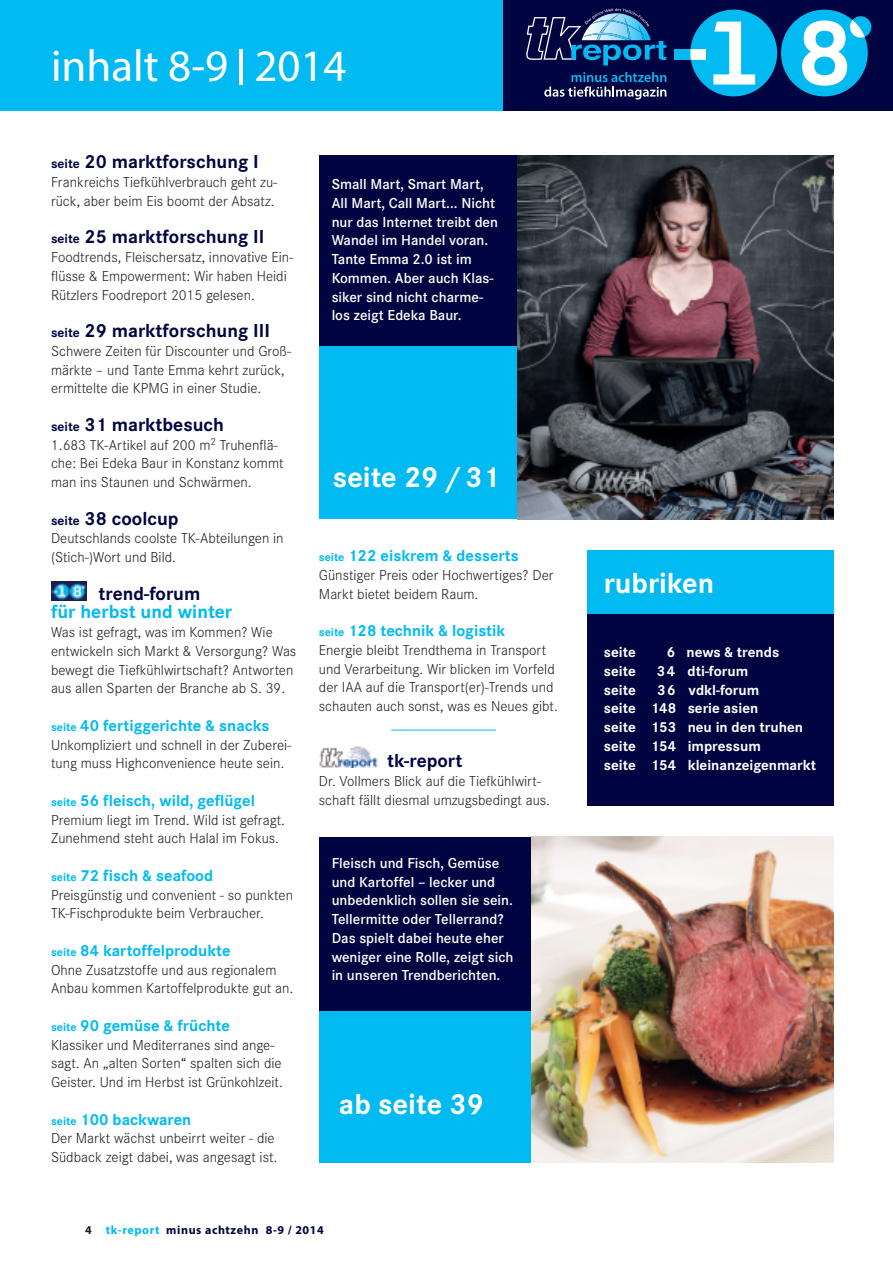
<style>
.page{position:relative;width:893px;height:1263px;background:#fff}
.page>*{position:absolute;margin:0;border:0;box-sizing:border-box;transform-origin:0 0}
.t1{font:45px "Myriad Pro";color:#fff}
.t2{font:700 30px "Corporate S";color:#fff}
.t3{font:700 19.5px "Corporate S";color:#000541}
.t4{font:700 19.5px "Corporate S";color:#00baf1}
.t5{font:700 16.5px "Corporate S";color:#00baf1}
.t6{font:300 15px/18.8px "Corporate S";color:#231f20}
.t7{font:600 15px/18.8px "Corporate S";color:#fff}
.t8{font:700 15px/18.8px "Corporate S";color:#fff}
.t9{font:700 12px "Myriad Pro";letter-spacing:.05em;color:#000541}
.s1{font-size:13.5px}
.s2{font-size:12px}
.s3{color:#231f20}
.s4{color:#00baf1}
</style>
<div class="page">
<div style="left:0;top:0;width:543px;height:111px;background:#00baf1"></div>
<div style="left:503px;top:0;width:390px;height:111px;background:#000541"></div>
<div style="left:674px;top:50px;width:18px;height:10px;background:#00baf1"></div>
<div style="left:690px;top:10px;width:87px;height:86px;background:#00baf1;border-radius:50%"></div>
<div style="left:690px;top:50px;width:16px;height:10px;background:#fff"></div>
<div style="left:781px;top:10px;width:87px;height:86px;background:#00baf1;border-radius:50%"></div>
<svg style="left:802px;top:16px;width:69px;height:70px"></svg>
<svg style="left:713px;top:22px;width:42px;height:63px"></svg>
<svg style="left:544px;top:72px;width:122px;height:27px"></svg>
<svg style="left:526px;top:8px;width:140px;height:57px"></svg>
<div style="left:319px;top:339px;width:202px;height:180px;background:#00baf1"></div>
<div style="left:319px;top:155px;width:200px;height:191px;background:#000541"></div>
<img style="left:518px;top:155px;width:316px;height:364px">
<img style="left:531px;top:837px;width:303px;height:325px">
<div style="left:319px;top:837px;width:212px;height:304px;background:#000541"></div>
<div style="left:319px;top:1011px;width:212px;height:151px;background:#00baf1"></div>
<div style="left:587px;top:555px;width:247px;height:251px;background:#000541"></div>
<div style="left:587px;top:551px;width:247px;height:63px;background:#00baf1"></div>
<img style="left:319px;top:746px;width:59px;height:22px">
<img style="left:51px;top:581px;width:35px;height:20px">
<hr style="left:391px;top:730px;width:105px;height:1px;background:#00baf1">
<h1 class="t1" style="left:51px;top:49px;width:297px">inhalt 8-9 2014</h1>
<h3 class="t3" style="left:51px;top:150px;width:209px"><span class="s1">seite</span> 20 marktforschung I</h3>
<p class="t6" style="left:51px;top:172px;width:228px">Frankreichs Tiefkühlverbrauch geht zu&shy;rück, aber beim Eis boomt der Absatz.</p>
<h3 class="t3" style="left:51px;top:225px;width:215px"><span class="s1">seite</span> 25 marktforschung II</h3>
<p class="t6" style="left:51px;top:247px;width:244px">Foodtrends, Fleischersatz, innovative Ein&shy;flüsse &amp; Empowerment: Wir haben Heidi<br>Rützlers Foodreport 2015 gelesen.</p>
<h3 class="t3" style="left:51px;top:319px;width:221px"><span class="s1">seite</span> 29 marktforschung III</h3>
<p class="t6" style="left:51px;top:341px;width:241px">Schwere Zeiten für Discounter und Groß&shy;märkte – und Tante Emma kehrt zurück, ermittelte die KPMG in einer Studie.</p>
<h3 class="t3" style="left:51px;top:413px;width:175px"><span class="s1">seite</span> 31 marktbesuch</h3>
<p class="t6" style="left:51px;top:435px;width:234px">1.683 TK-Artikel auf 200 m<sup>2</sup> Truhenflä&shy;che: Bei Edeka Baur in Konstanz kommt man ins Staunen und Schwärmen.</p>
<h3 class="t3" style="left:51px;top:506px;width:129px"><span class="s1">seite</span> 38 coolcup</h3>
<p class="t6" style="left:51px;top:529px;width:234px">Deutschlands coolste TK-Abteilungen in (Stich-)Wort und Bild.</p>
<h3 class="t3" style="left:99px;top:581px;width:103px">trend-forum</h3>
<h3 class="t4" style="left:51px;top:600px;width:183px">für herbst und winter</h3>
<p class="t6" style="left:51px;top:622px;width:247px">Was ist gefragt, was im Kommen? Wie entwickeln sich Markt &amp; Versorgung? Was bewegt die Tiefkühlwirtschaft? Antworten aus allen Sparten der Branche ab S. 39.</p>
<p class="t5" style="left:51px;top:715px;width:220px"><span class="s2">seite</span> 40 fertiggerichte &amp; snacks</p>
<p class="t6" style="left:51px;top:735px;width:241px">Unkompliziert und schnell in der Zuberei&shy;tung muss Highconvenience heute sein.</p>
<p class="t5" style="left:51px;top:790px;width:205px"><span class="s2">seite</span> 56 fleisch, wild, geflügel</p>
<p class="t6" style="left:51px;top:810px;width:236px">Premium liegt im Trend. Wild ist gefragt.<br>Zunehmend steht auch Halal im Fokus.</p>
<p class="t5" style="left:51px;top:865px;width:164px"><span class="s2">seite</span> 72 fisch &amp; seafood</p>
<p class="t6" style="left:51px;top:885px;width:243px">Preisgünstig und convenient - so punkten<br>TK-Fischprodukte beim Verbraucher.</p>
<p class="t5" style="left:51px;top:940px;width:181px"><span class="s2">seite</span> 84 kartoffelprodukte</p>
<p class="t6" style="left:51px;top:960px;width:244px">Ohne Zusatzstoffe und aus regionalem<br>Anbau kommen Kartoffelprodukte gut an.</p>
<p class="t5" style="left:51px;top:1015px;width:180px"><span class="s2">seite</span> 90 gemüse &amp; früchte</p>
<p class="t6" style="left:51px;top:1035px;width:233px">Klassiker und Mediterranes sind ange&shy;sagt. An „alten Sorten“ spalten sich die<br>Geister. Und im Herbst ist Grünkohlzeit.</p>
<p class="t5" style="left:51px;top:1109px;width:142px"><span class="s2">seite</span> 100 backwaren</p>
<p class="t6" style="left:51px;top:1129px;width:228px">Der Markt wächst unbeirrt weiter - die<br>Südback zeigt dabei, was angesagt ist.</p>
<p class="t7" style="left:332px;top:174px;width:168px">Small Mart, Smart Mart,<br>All Mart, Call Mart... Nicht nur das Internet treibt den<br>Wandel im Handel voran.<br>Tante Emma 2.0 ist im<br>Kommen. Aber auch Klas&shy;siker sind nicht charme&shy;los zeigt Edeka Baur.</p>
<h2 class="t2" style="left:333px;top:459px;width:168px">seite 29 / 31</h2>
<p class="t5" style="left:319px;top:546px;width:201px"><span class="s2">seite</span> 122 eiskrem &amp; desserts</p>
<p class="t6" style="left:319px;top:565px;width:236px">Günstiger Preis oder Hochwertiges? Der<br>Markt bietet beidem Raum.</p>
<p class="t5" style="left:319px;top:621px;width:188px"><span class="s2">seite</span> 128 technik &amp; logistik</p>
<p class="t6" style="left:319px;top:640px;width:240px">Energie bleibt Trendthema in Transport und Verarbeitung. Wir blicken im Vorfeld der IAA auf die Transport(er)-Trends und schauten auch sonst, was es Neues gibt.</p>
<h3 class="t3" style="left:387px;top:749px;width:77px">tk-report</h3>
<p class="t6" style="left:319px;top:772px;width:233px">Dr. Vollmers Blick auf die Tiefkühlwirt&shy;schaft fällt diesmal umzugsbedingt aus.</p>
<p class="t7" style="left:332px;top:853px;width:183px">Fleisch und Fisch, Gemüse und Kartoffel – lecker und unbedenklich sollen sie sein.<br>Tellermitte oder Tellerrand?<br>Das spielt dabei heute eher weniger eine Rolle, zeigt sich in unseren Trendberichten.</p>
<h2 class="t2" style="left:339px;top:1086px;width:146px">ab seite 39</h2>
<p class="t9" style="left:85px;top:1225px;width:240px"><span class="s3">4</span> <span class="s4">tk-report</span> minus achtzehn 8-9 / 2014</p>
<h2 class="t2" style="left:604px;top:565px;width:112px">rubriken</h2>
<p class="t8" style="left:604px;top:643px;width:33px">seite</p>
<p class="t8" style="left:667px;top:643px;width:114px">6 news &amp; trends</p>
<p class="t8" style="left:604px;top:661px;width:33px">seite</p>
<p class="t8" style="left:657px;top:661px;width:93px">34 dti-forum</p>
<p class="t8" style="left:604px;top:680px;width:33px">seite</p>
<p class="t8" style="left:604px;top:680px;width:214px;text-indent:53px">36 vdkl-forum<br>seite 148 serie asien<br>seite 153 neu in den truhen seite 154 impressum<br>seite 154 kleinanzeigenmarkt</p>
</div>
